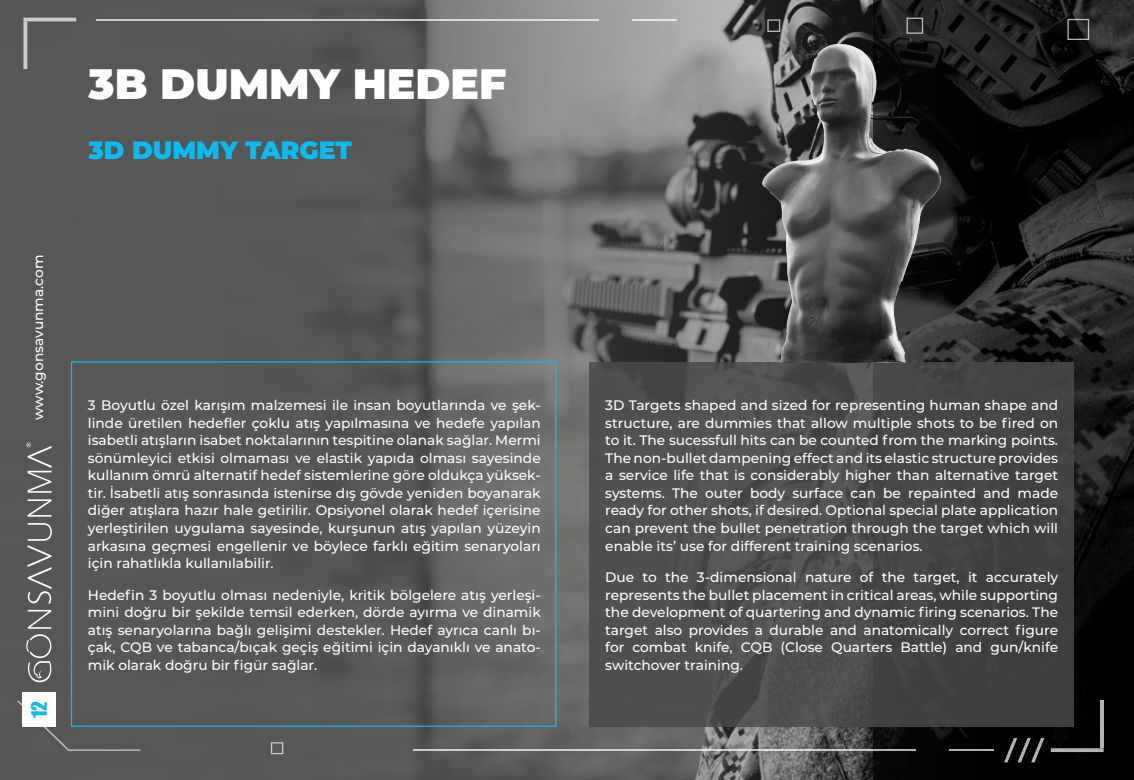
<style>
.page{position:relative;width:1134px;height:780px;background:#fff}
.page>*{position:absolute;margin:0;border:0;box-sizing:border-box;transform-origin:0 0}
.t1{font:900 42.5px "Montserrat";color:#fff}
.t2{font:900 25px "Montserrat";color:#0bbbef}
.t3{font:19.5px "Impact";color:#0bbbef}
.t4{font:500 13.75px/17.5px "Montserrat";color:#fff;text-align:justify}
</style>
<div class="page">
<hr style="left:1133px;top:0;width:1px;height:780px;background:#000">
<img style="left:0;top:0;width:873px;height:780px">
<svg style="left:873px;top:0;width:260px;height:780px;background:#151515"></svg>
<div style="left:589px;top:362px;width:484px;height:364px;background:#4a4a49"></div>
<img style="left:720px;top:30px;width:249px;height:332px">
<svg style="left:23px;top:18px;width:53px;height:51px;background:#666665"></svg>
<hr style="left:1100px;top:700px;width:4px;height:48px;background:#b2b2b2">
<svg style="left:1051px;top:748px;width:53px;height:4px"></svg>
<hr style="left:97px;top:19px;width:502px;height:1px;background:#fff">
<hr style="left:632px;top:19px;width:45px;height:1px;background:#fff">
<hr style="left:414px;top:749px;width:502px;height:1px;background:#fff">
<hr style="left:949px;top:749px;width:45px;height:1px;background:#fff">
<svg style="left:1067px;top:19px;width:22px;height:21px"></svg>
<svg style="left:906px;top:18px;width:17px;height:16px"></svg>
<svg style="left:17px;top:700px;width:123px;height:50px;background:#575b5c"></svg>
<svg style="left:271px;top:742px;width:12px;height:12px"></svg>
<svg style="left:1004px;top:737px;width:40px;height:25px"></svg>
<svg style="left:767px;top:19px;width:13px;height:13px"></svg>
<svg style="left:26px;top:634px;width:25px;height:48px"></svg>
<svg style="left:28px;top:610px;width:23px;height:18px"></svg>
<svg style="left:26px;top:442px;width:26px;height:162px;background:#727272"></svg>
<div style="left:22px;top:692px;width:34px;height:34px;background:#fff"></div>
<p class="t4" style="left:29px;top:420px;width:166px;rotate:-90deg">www.gonsavunma.com</p>
<h3 class="t3" style="left:24px;top:718px;width:19px;rotate:-90deg">12</h3>
<h1 class="t1" style="left:89px;top:52px;width:419px">3B DUMMY HEDEF</h1>
<h2 class="t2" style="left:89px;top:131px;width:265px">3D DUMMY TARGET</h2>
<p class="t4" style="left:88px;top:396px;width:454px">3 Boyutlu özel karışım malzemesi ile insan boyutlarında ve şek&shy;linde üretilen hedefler çoklu atış yapılmasına ve hedefe yapılan isabetli atışların isabet noktalarının tespitine olanak sağlar. Mermi sönümleyici etkisi olmaması ve elastik yapıda olması sayesinde kullanım ömrü alternatif hedef sistemlerine göre oldukça yüksek&shy;tir. İsabetli atış sonrasında istenirse dış gövde yeniden boyanarak diğer atışlara hazır hale getirilir. Opsiyonel olarak hedef içerisine yerleştirilen uygulama sayesinde, kurşunun atış yapılan yüzeyin arkasına geçmesi engellenir ve böylece farklı eğitim senaryoları için rahatlıkla kullanılabilir.</p>
<p class="t4" style="left:88px;top:585px;width:454px">Hedefin 3 boyutlu olması nedeniyle, kritik bölgelere atış yerleşi&shy;mini doğru bir şekilde temsil ederken, dörde ayırma ve dinamik atış senaryolarına bağlı gelişimi destekler. Hedef ayrıca canlı bı&shy;çak, CQB ve tabanca/bıçak geçiş eğitimi için dayanıklı ve anato&shy;mik olarak doğru bir figür sağlar.</p>
<p class="t4" style="left:605px;top:396px;width:454px">3D Targets shaped and sized for representing human shape and structure, are dummies that allow multiple shots to be fired on to it. The sucessfull hits can be counted from the marking points.<br>The non-bullet dampening effect and its elastic structure provides a service life that is considerably higher than alternative target systems. The outer body surface can be repainted and made ready for other shots, if desired. Optional special plate application can prevent the bullet penetration through the target which will enable its’ use for different training scenarios.</p>
<p class="t4" style="left:605px;top:568px;width:454px">Due to the 3-dimensional nature of the target, it accurately represents the bullet placement in critical areas, while supporting the development of quartering and dynamic firing scenarios. The target also provides a durable and anatomically correct figure for combat knife, CQB (Close Quarters Battle) and gun/knife switchover training.</p>
</div>
